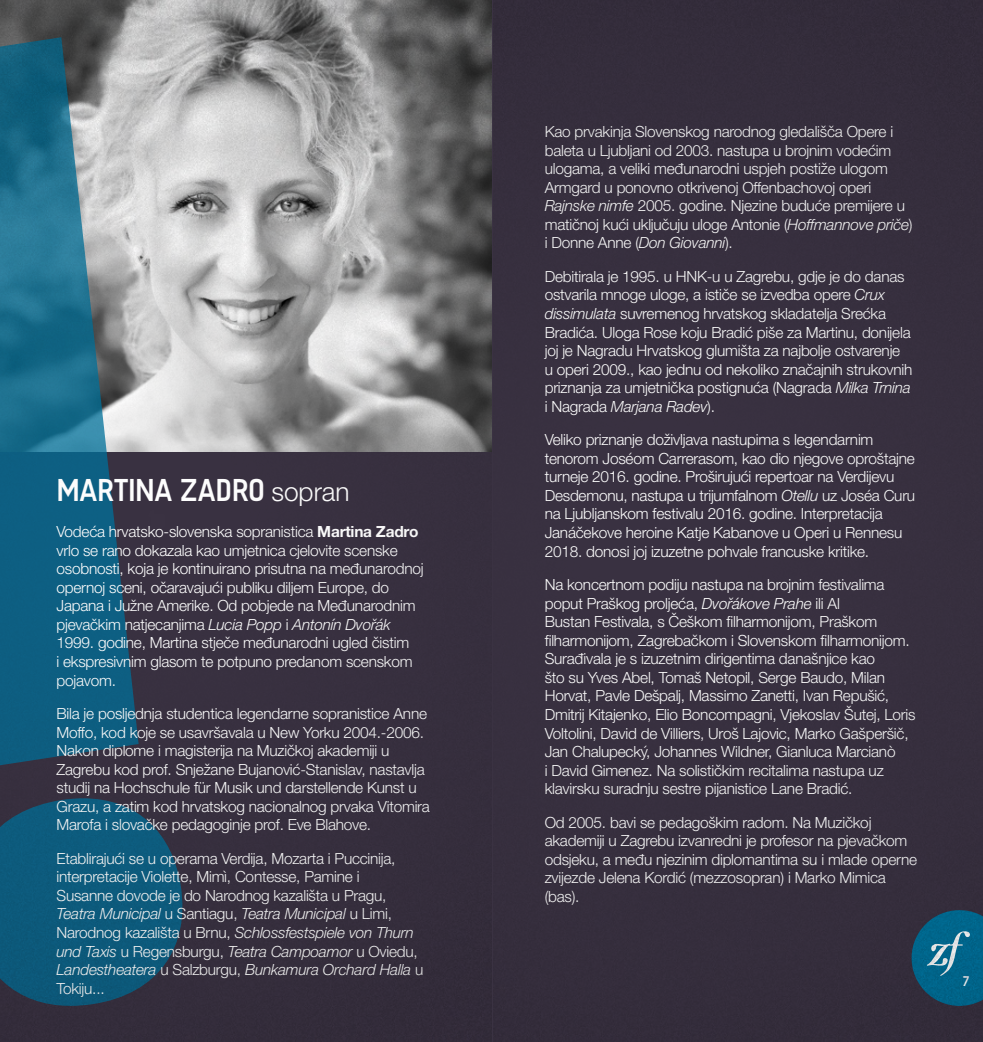
<style>
.page{position:relative;width:983px;height:1042px;background:#fff}
.page>*{position:absolute;margin:0;border:0;box-sizing:border-box;transform-origin:0 0}
.t1{font:300 31.5px "Fuji";letter-spacing:-.045em;color:#fff}
.t2{font:300 15.4px/18.6px "Helvetica Neue LT Pro";letter-spacing:-.015em;color:#fff}
.t3{font:300 14px "Fuji";color:#fff}
.s1{font-family:"Helvetica Neue LT Pro";font-size:26.25px}
.s2{font-weight:700}
.s3{font-style:italic}
</style>
<div class="page">
<img style="left:0;top:0;width:491px;height:1042px">
<div style="left:493px;top:0;width:489px;height:1042px;background:#372f3e"></div>
<h1 class="t1" style="left:57px;top:470px;width:294px">MARTINA ZADRO <span class="s1">sopran</span></h1>
<p class="t2" style="left:57px;top:522px;width:368px">Vodeća hrvatsko-slovenska sopranistica <span class="s2">Martina Zadro </span>vrlo se rano dokazala kao umjetnica cjelovite scenske osobnosti, koja je kontinuirano prisutna na međunarodnoj opernoj sceni, očaravajući publiku diljem Europe, do Japana i Južne Amerike. Od pobjede na Međunarodnim pjevačkim natjecanjima <span class="s3">Lucia Popp</span> i <span class="s3">Antonín Dvořák </span>1999. godine, Martina stječe međunarodni ugled čistim<br>i ekspresivnim glasom te potpuno predanom scenskom pojavom.</p>
<p class="t2" style="left:57px;top:704px;width:375px">Bila je posljednja studentica legendarne sopranistice Anne Moffo, kod koje se usavršavala u New Yorku 2004.-2006.<br>Nakon diplome i magisterija na Muzičkoj akademiji u Zagrebu kod prof. Snježane Bujanović-Stanislav, nastavlja studij na Hochschule für Musik und darstellende Kunst u Grazu, a zatim kod hrvatskog nacionalnog prvaka Vitomira Marofa i slovačke pedagoginje prof. Eve Blahove.</p>
<p class="t2" style="left:57px;top:848px;width:368px">Etablirajući se u operama Verdija, Mozarta i Puccinija, interpretacije Violette, Mimì, Contesse, Pamine i<br>Susanne dovode je do Narodnog kazališta u Pragu, <span class="s3">Teatra Municipal</span> u Santiagu, <span class="s3">Teatra Municipal</span> u Limi, Narodnog kazališta u Brnu, <span class="s3">Schlossfestspiele von Thurn und Taxis</span> u Regensburgu, <span class="s3">Teatra Campoamor</span> u Oviedu, <span class="s3">Landestheatera</span> u Salzburgu, <span class="s3">Bunkamura Orchard Halla</span> u Tokiju...</p>
<p class="t2" style="left:544px;top:122px;width:369px">Kao prvakinja Slovenskog narodnog gledališča Opere i baleta u Ljubljani od 2003. nastupa u brojnim vodećim ulogama, a veliki međunarodni uspjeh postiže ulogom Armgard u ponovno otkrivenoj Offenbachovoj operi <span class="s3">Rajnske nimfe</span> 2005. godine. Njezine buduće premijere u matičnoj kući uključuju uloge Antonie (<span class="s3">Hoffmannove priče</span>) i Donne Anne (<span class="s3">Don Giovanni</span>).</p>
<p class="t2" style="left:544px;top:267px;width:369px">Debitirala je 1995. u HNK-u u Zagrebu, gdje je do danas ostvarila mnoge uloge, a ističe se izvedba opere <span class="s3">Crux dissimulata</span> suvremenog hrvatskog skladatelja Srećka Bradića. Uloga Rose koju Bradić piše za Martinu, donijela joj je Nagradu Hrvatskog glumišta za najbolje ostvarenje u operi 2009., kao jednu od nekoliko značajnih strukovnih priznanja za umjetnička postignuća (Nagrada <span class="s3">Milka Trnina </span>i Nagrada <span class="s3">Marjana Radev</span>).</p>
<p class="t2" style="left:544px;top:430px;width:372px">Veliko priznanje doživljava nastupima s legendarnim tenorom Joséom Carrerasom, kao dio njegove oproštajne turneje 2016. godine. Proširujući repertoar na Verdijevu Desdemonu, nastupa u trijumfalnom <span class="s3">Otellu</span> uz Joséa Curu na Ljubljanskom festivalu 2016. godine. Interpretacija Janáčekove heroine Katje Kabanove u Operi u Rennesu 2018. donosi joj izuzetne pohvale francuske kritike.</p>
<p class="t2" style="left:544px;top:575px;width:372px">Na koncertnom podiju nastupa na brojnim festivalima poput Praškog proljeća, <span class="s3">Dvořákove Prahe</span> ili Al<br>Bustan Festivala, s Češkom filharmonijom, Praškom filharmonijom, Zagrebačkom i Slovenskom filharmonijom.<br>Surađivala je s izuzetnim dirigentima današnjice kao<br>što su Yves Abel, Tomaš Netopil, Serge Baudo, Milan Horvat, Pavle Dešpalj, Massimo Zanetti, Ivan Repušić, Dmitrij Kitajenko, Elio Boncompagni, Vjekoslav Šutej, Loris Voltolini, David de Villiers, Uroš Lajovic, Marko Gašperšič, Jan Chalupecký, Johannes Wildner, Gianluca Marcianò<br>i David Gimenez. Na solističkim recitalima nastupa uz klavirsku suradnju sestre pijanistice Lane Bradić.</p>
<p class="t2" style="left:544px;top:812px;width:374px">Od 2005. bavi se pedagoškim radom. Na Muzičkoj akademiji u Zagrebu izvanredni je profesor na pjevačkom odsjeku, a među njezinim diplomantima su i mlade operne zvijezde Jelena Kordić (mezzosopran) i Marko Mimica (bas).</p>
<p class="t3" style="left:962px;top:972px;width:9px">7</p>
</div>
